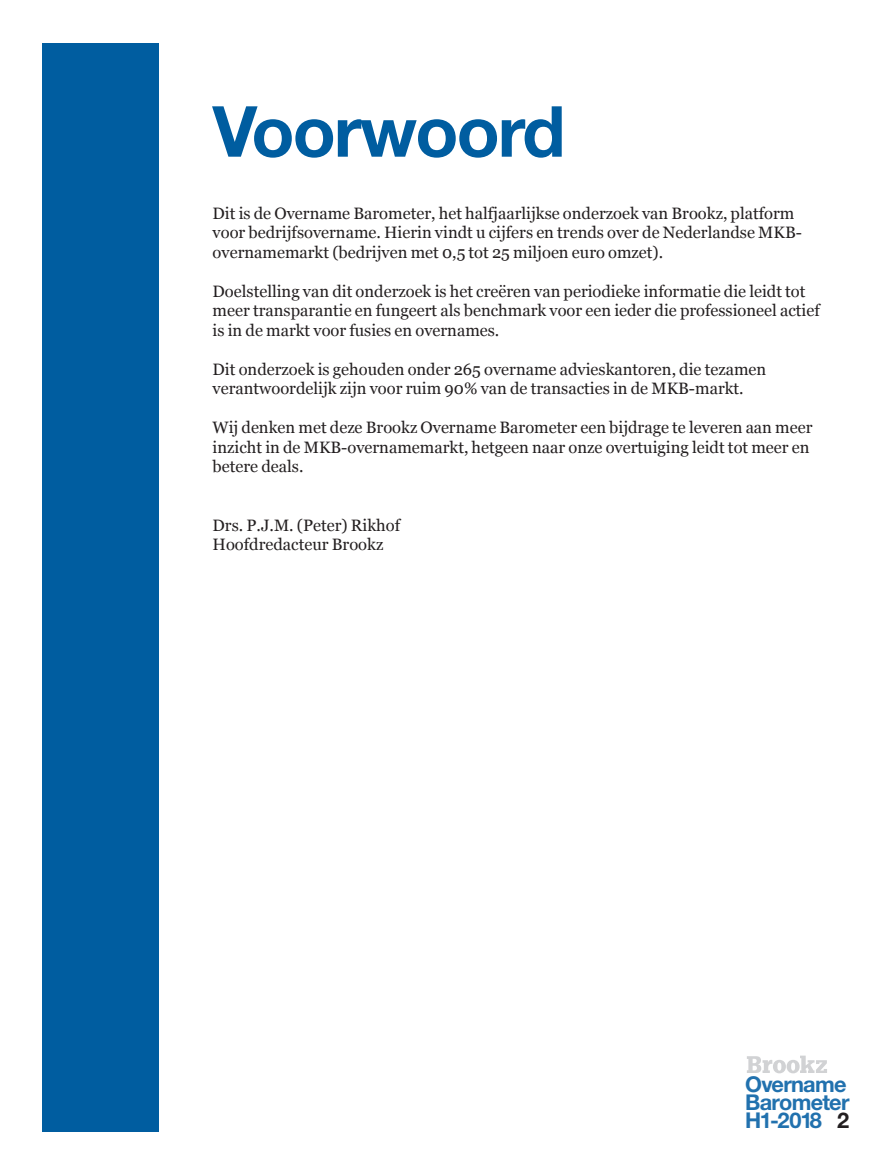
<style>
.page{position:relative;width:893px;height:1174px;background:#fff}
.page>*{position:absolute;margin:0;border:0;box-sizing:border-box;transform-origin:0 0}
.Kop_Helvetica{font:700 70.5px "Helvetica Neue LT Std";letter-spacing:-.025em;color:#005da0}
.t1{font:700 21.75px/17.9px "Helvetica Neue LT Std";letter-spacing:-.035em;color:#2171ae}
.Intro{font:16.5px/19.5px "Georgia";color:#231f20}
.s1{color:#231f20}
</style>
<div class="page">
<svg style="left:747px;top:1055px;width:80px;height:18px"></svg>
<div style="left:43px;top:43px;width:116px;height:1088px;background:#005da0"></div>
<p class="Kop_Helvetica" style="left:213px;top:88px;width:354px">Voorwoord</p>
<p class="Intro" style="left:213px;top:203px;width:591px">Dit is de Overname Barometer, het halfjaarlijkse onderzoek van Brookz, platform voor bedrijfsovername. Hierin vindt u cijfers en trends over de Nederlandse MKB&shy;overnamemarkt (bedrijven met 0,5 tot 25 miljoen euro omzet).</p>
<p class="Intro" style="left:213px;top:281px;width:609px">Doelstelling van dit onderzoek is het creëren van periodieke informatie die leidt tot meer transparantie en fungeert als benchmark voor een ieder die professioneel actief is in de markt voor fusies en overnames.</p>
<p class="Intro" style="left:213px;top:359px;width:555px">Dit onderzoek is gehouden onder 265 overname advieskantoren, die tezamen verantwoordelijk zijn voor ruim 90% van de transacties in de MKB-markt.</p>
<p class="Intro" style="left:213px;top:418px;width:601px">Wij denken met deze Brookz Overname Barometer een bijdrage te leveren aan meer inzicht in de MKB-overnamemarkt, hetgeen naar onze overtuiging leidt tot meer en betere deals.</p>
<p class="Intro" style="left:213px;top:515px;width:189px">Drs. P.J.M. (Peter) Rikhof</p>
<p class="Intro" style="left:213px;top:535px;width:172px">Hoofdredacteur Brookz</p>
<h2 class="t1" style="left:745px;top:1075px;width:106px">Overname<br>Barometer<br>H1-2018 <span class="s1">2</span></h2>
</div>
